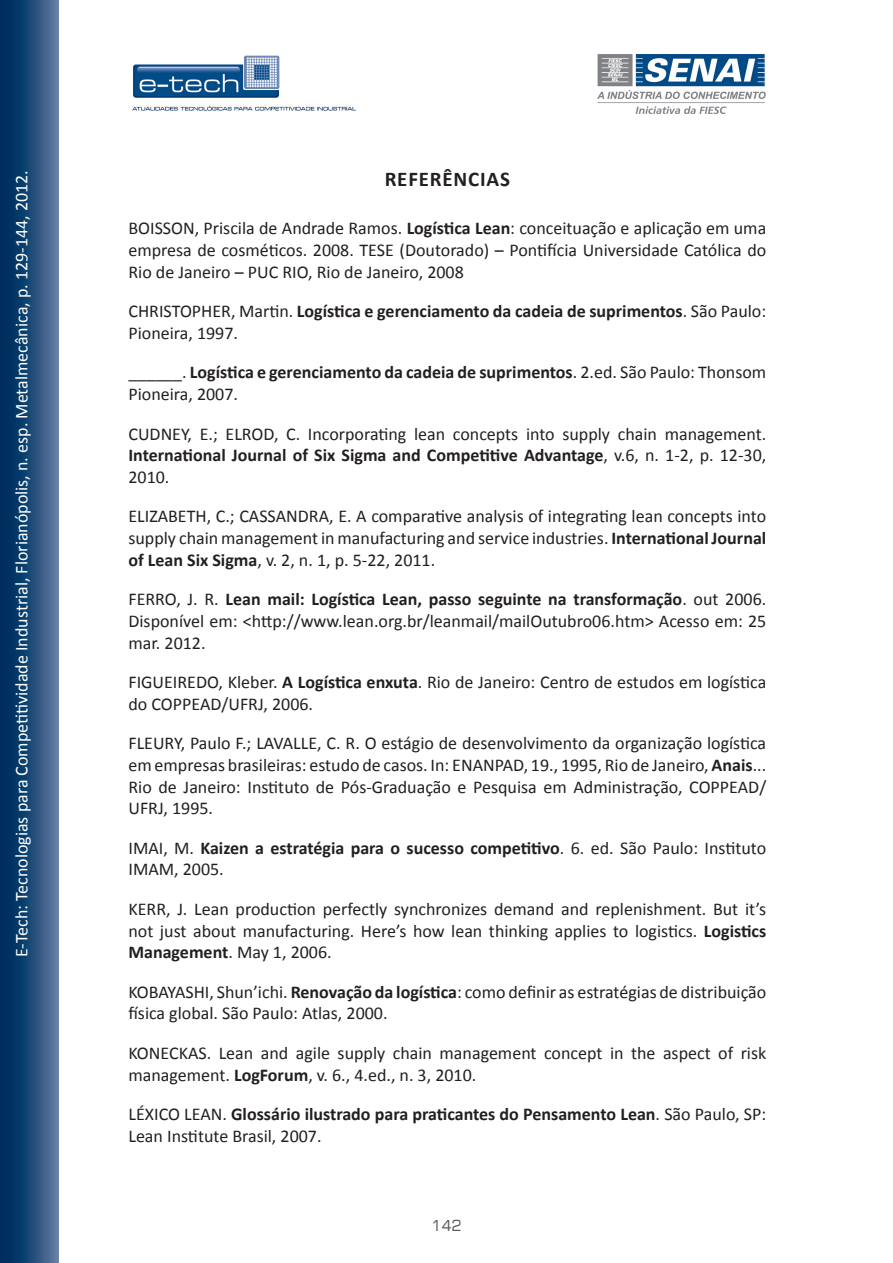
<style>
.page{position:relative;width:893px;height:1263px;background:#fff}
.page>*{position:absolute;margin:0;border:0;box-sizing:border-box;transform-origin:0 0}
.titulo_referencia{font:700 21px "Calibri";letter-spacing:.04em;color:#231f20}
.t1{font:18px/21.6px "Calibri";color:#231f20;text-align:justify}
.t2{font:700 18px/21.6px "Calibri";color:#231f20}
.t3{font:18px "Calibri";color:#fff}
.t4{font:15px "Square 721 BT";color:#57585a}
.s1{font-weight:700}
.s2{font-weight:400}
</style>
<div class="page">
<svg style="left:0;top:0;width:58px;height:1263px;background:#214b78"></svg>
<img style="left:132px;top:55px;width:224px;height:56px">
<img style="left:597px;top:55px;width:168px;height:59px">
<p class="t3" style="left:10px;top:957px;width:788px;rotate:-90deg">E-Tech: Tecnologias para Competitividade Industrial, Florianópolis, n. esp. Metalmecânica, p. 129-144, 2012.</p>
<p class="titulo_referencia" style="left:385px;top:165px;width:127px">REFERÊNCIAS</p>
<p class="t1" style="left:128px;top:218px;width:639px">BOISSON, Priscila de Andrade Ramos. <span class="s1">Logística Lean</span>: conceituação e aplicação em uma empresa de cosméticos. 2008. TESE (Doutorado) – Pontifícia Universidade Católica do Rio de Janeiro – PUC RIO, Rio de Janeiro, 2008</p>
<p class="t2" style="left:128px;top:300px;width:639px"><span class="s2">CHRISTOPHER, Martin.</span> Logística e gerenciamento da cadeia de suprimentos<span class="s2">. São Paulo:<br>Pioneira, 1997.</span></p>
<p class="t2" style="left:128px;top:362px;width:639px"><span class="s2">______.</span> Logística e gerenciamento da cadeia de suprimentos<span class="s2">. 2.ed. São Paulo: Thonsom<br>Pioneira, 2007.</span></p>
<p class="t1" style="left:128px;top:423px;width:639px">CUDNEY, E.; ELROD, C. Incorporating lean concepts into supply chain management.<br><span class="s1">International Journal of Six Sigma and Competitive Advantage</span>, v.6, n. 1-2, p. 12-30, 2010.</p>
<p class="t1" style="left:128px;top:506px;width:639px">ELIZABETH, C.; CASSANDRA, E. A comparative analysis of integrating lean concepts into supply chain management in manufacturing and service industries. <span class="s1">International Journal of Lean Six Sigma</span>, v. 2, n. 1, p. 5-22, 2011.</p>
<p class="t1" style="left:128px;top:589px;width:639px">FERRO, J. R. <span class="s1">Lean mail: Logística Lean, passo seguinte na transformação</span>. out 2006.<br>Disponível em: &lt;http://www.lean.org.br/leanmail/mailOutubro06.htm&gt; Acesso em: 25 mar. 2012.</p>
<p class="t1" style="left:128px;top:671px;width:639px">FIGUEIREDO, Kleber. <span class="s1">A Logística enxuta</span>. Rio de Janeiro: Centro de estudos em logística do COPPEAD/UFRJ, 2006.</p>
<p class="t1" style="left:128px;top:733px;width:639px">FLEURY, Paulo F.; LAVALLE, C. R. O estágio de desenvolvimento da organização logística em empresas brasileiras: estudo de casos. In: ENANPAD, 19., 1995, Rio de Janeiro, <span class="s1">Anais</span>...<br>Rio de Janeiro: Instituto de Pós-Graduação e Pesquisa em Administração, COPPEAD/ UFRJ, 1995.</p>
<p class="t1" style="left:128px;top:837px;width:639px">IMAI, M. <span class="s1">Kaizen a estratégia para o sucesso competitivo</span>. 6. ed. São Paulo: Instituto<br>IMAM, 2005.</p>
<p class="t1" style="left:128px;top:898px;width:639px">KERR, J. Lean production perfectly synchronizes demand and replenishment. But it’s not just about manufacturing. Here’s how lean thinking applies to logistics. <span class="s1">Logistics Management</span>. May 1, 2006.</p>
<p class="t1" style="left:128px;top:981px;width:639px">KOBAYASHI, Shun’ichi. <span class="s1">Renovação da logística</span>: como definir as estratégias de distribuição física global. São Paulo: Atlas, 2000.</p>
<p class="t1" style="left:128px;top:1042px;width:639px">KONECKAS. Lean and agile supply chain management concept in the aspect of risk management. <span class="s1">LogForum</span>, v. 6., 4.ed., n. 3, 2010.</p>
<p class="t1" style="left:128px;top:1103px;width:639px">LÉXICO LEAN. <span class="s1">Glossário ilustrado para praticantes do Pensamento Lean</span>. São Paulo, SP:<br>Lean Institute Brasil, 2007.</p>
<p class="t4" style="left:431px;top:1216px;width:32px">142</p>
</div>
